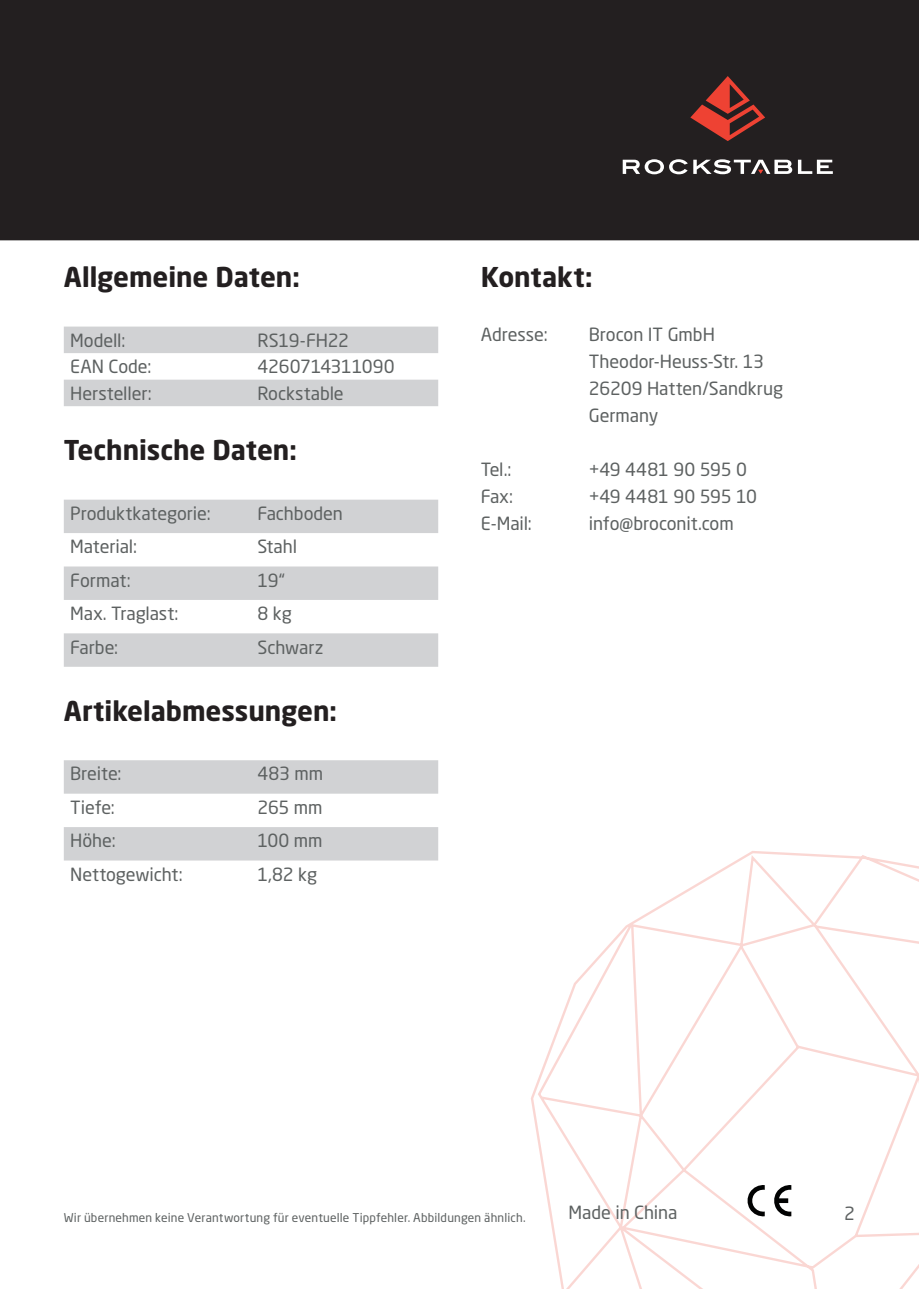
<style>
.page{position:relative;width:919px;height:1289px;background:#fff}
.page>*{position:absolute;margin:0;border:0;box-sizing:border-box;transform-origin:0 0}
.Heading_Two{font:700 27px "Neo Sans Pro";letter-spacing:-.005em;color:#231f20}
.fließtext{font:18px "Neo Sans Pro";letter-spacing:-.005em;color:#5d6161}
.fließtext-2{font:12px "Neo Sans Pro";letter-spacing:.01em;color:#5d6161}
</style>
<div class="page">
<div style="left:0;top:0;width:918px;height:240px;background:#231f20"></div>
<svg style="left:622px;top:159px;width:210px;height:15px"></svg>
<svg style="left:690px;top:76px;width:75px;height:65px"></svg>
<svg style="left:531px;top:851px;width:387px;height:437px"></svg>
<svg style="left:64px;top:326px;width:374px;height:80px"></svg>
<svg style="left:64px;top:499px;width:374px;height:167px;fill:#d1d2d4"></svg>
<svg style="left:64px;top:760px;width:374px;height:100px"></svg>
<svg style="left:747px;top:1184px;width:17px;height:32px"></svg>
<svg style="left:773px;top:1184px;width:18px;height:32px"></svg>
<p class="Heading_Two" style="left:64px;top:260px;width:237px">Allgemeine Daten:</p>
<p class="fließtext" style="left:70px;top:329px;width:57px">Modell:</p>
<p class="fließtext" style="left:257px;top:329px;width:93px">RS19-FH22</p>
<p class="fließtext" style="left:70px;top:355px;width:83px">EAN Code:</p>
<p class="fließtext" style="left:257px;top:355px;width:139px">4260714311090</p>
<p class="fließtext" style="left:70px;top:382px;width:83px">Hersteller:</p>
<p class="fließtext" style="left:257px;top:382px;width:88px">Rockstable</p>
<p class="Heading_Two" style="left:64px;top:433px;width:234px">Technische Daten:</p>
<p class="fließtext" style="left:70px;top:502px;width:142px">Produktkategorie:</p>
<p class="fließtext" style="left:257px;top:502px;width:87px">Fachboden</p>
<p class="fließtext" style="left:70px;top:535px;width:68px">Material:</p>
<p class="fließtext" style="left:257px;top:535px;width:41px">Stahl</p>
<p class="fließtext" style="left:70px;top:569px;width:62px">Format:</p>
<p class="fließtext" style="left:257px;top:569px;width:29px">19“</p>
<p class="fließtext" style="left:70px;top:602px;width:110px">Max. Traglast:</p>
<p class="fließtext" style="left:257px;top:602px;width:36px">8 kg</p>
<p class="fließtext" style="left:70px;top:636px;width:50px">Farbe:</p>
<p class="fließtext" style="left:257px;top:636px;width:67px">Schwarz</p>
<p class="Heading_Two" style="left:64px;top:693px;width:275px">Artikelabmessungen:</p>
<p class="fließtext" style="left:70px;top:762px;width:53px">Breite:</p>
<p class="fließtext" style="left:257px;top:762px;width:67px">483 mm</p>
<p class="fließtext" style="left:70px;top:796px;width:46px">Tiefe:</p>
<p class="fließtext" style="left:257px;top:796px;width:67px">265 mm</p>
<p class="fließtext" style="left:70px;top:829px;width:47px">Höhe:</p>
<p class="fließtext" style="left:257px;top:829px;width:67px">100 mm</p>
<p class="fließtext" style="left:70px;top:863px;width:114px">Nettogewicht:</p>
<p class="fließtext" style="left:257px;top:863px;width:61px">1,82 kg</p>
<p class="Heading_Two" style="left:480px;top:260px;width:113px">Kontakt:</p>
<p class="fließtext" style="left:480px;top:323px;width:68px">Adresse:</p>
<p class="fließtext" style="left:588px;top:323px;width:128px">Brocon IT GmbH</p>
<p class="fließtext" style="left:588px;top:350px;width:177px">Theodor-Heuss-Str. 13</p>
<p class="fließtext" style="left:588px;top:377px;width:196px">26209 Hatten/Sandkrug</p>
<p class="fließtext" style="left:588px;top:404px;width:71px">Germany</p>
<p class="fließtext" style="left:480px;top:458px;width:32px">Tel.:</p>
<p class="fließtext" style="left:588px;top:458px;width:160px">+49 4481 90 595 0</p>
<p class="fließtext" style="left:480px;top:485px;width:34px">Fax:</p>
<p class="fließtext" style="left:588px;top:485px;width:170px">+49 4481 90 595 10</p>
<p class="fließtext" style="left:480px;top:512px;width:53px">E-Mail:</p>
<p class="fließtext" style="left:588px;top:512px;width:146px">info@broconit.com</p>
<p class="fließtext-2" style="left:64px;top:1209px;width:463px">Wir übernehmen keine Verantwortung für eventuelle Tippfehler. Abbildungen ähnlich.</p>
<p class="fließtext" style="left:568px;top:1201px;width:110px">Made in China</p>
<p class="fließtext" style="left:844px;top:1202px;width:12px">2</p>
</div>
